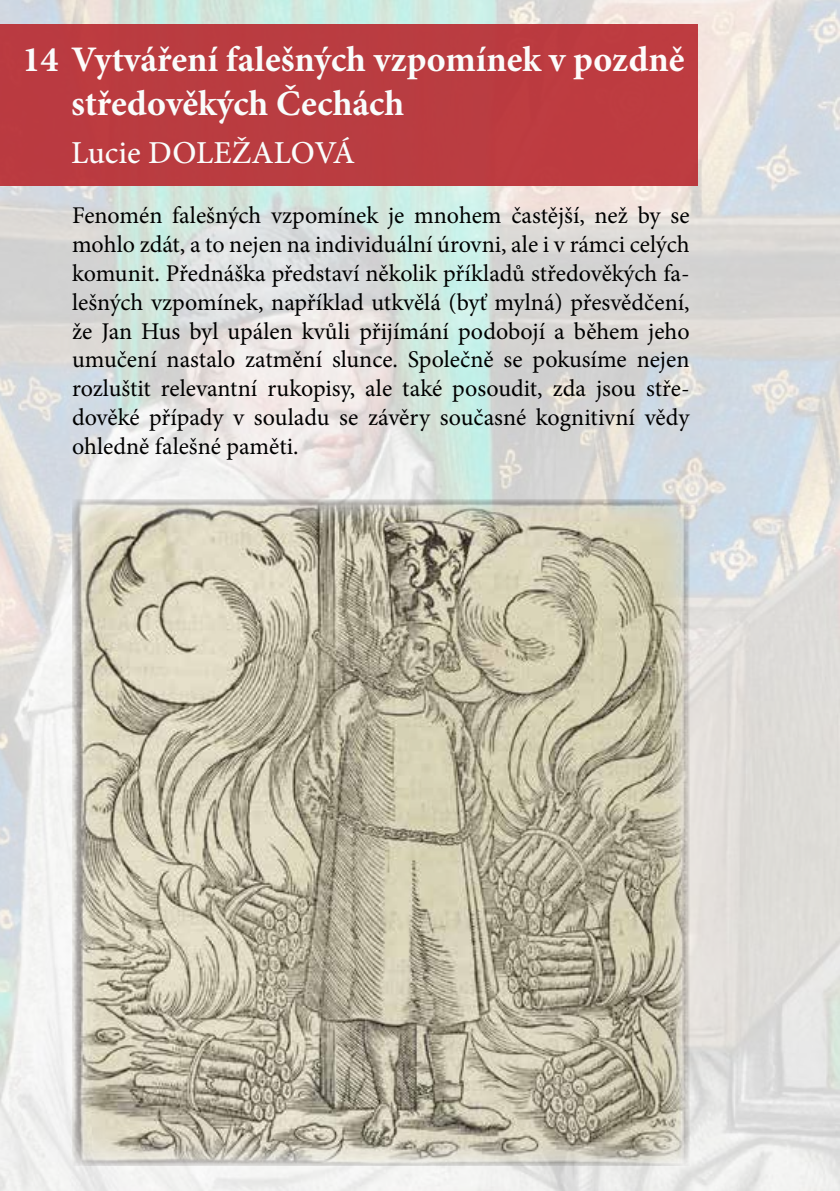
<style>
.page{position:relative;width:840px;height:1191px;background:#fff}
.page>*{position:absolute;margin:0;border:0;box-sizing:border-box;transform-origin:0 0}
.t1{font:700 36px/44px "Minion Pro";color:#fff}
.t2{font:500 32px "Minion Pro";color:#fff}
.t3{font:24px/28.8px "Minion Pro";color:#000;text-align:justify}
</style>
<div class="page">
<img style="left:0;top:0;width:839px;height:1191px">
<div style="left:0;top:24px;width:696px;height:162px;background:#ba3c40"></div>
<img style="left:72px;top:499px;width:617px;height:666px">
<h1 class="t1" style="left:71px;top:37px;width:614px;text-indent:-49px">14 Vytváření falešných vzpomínek v pozdně středověkých Čechách</h1>
<h2 class="t2" style="left:71px;top:131px;width:285px">Lucie DOLEŽALOVÁ</h2>
<p class="t3" style="left:72px;top:201px;width:618px">Fenomén falešných vzpomínek je mnohem častější, než by se mohlo zdát, a to nejen na individuální úrovni, ale i v rámci celých komunit. Přednáška představí několik příkladů středověkých fa&shy;lešných vzpomínek, například utkvělá (byť mylná) přesvědčení, že Jan Hus byl upálen kvůli přijímání podobojí a během jeho umučení nastalo zatmění slunce. Společně se pokusíme nejen rozluštit relevantní rukopisy, ale také posoudit, zda jsou stře&shy;dověké případy v souladu se závěry současné kognitivní vědy ohledně falešné paměti.</p>
</div>
